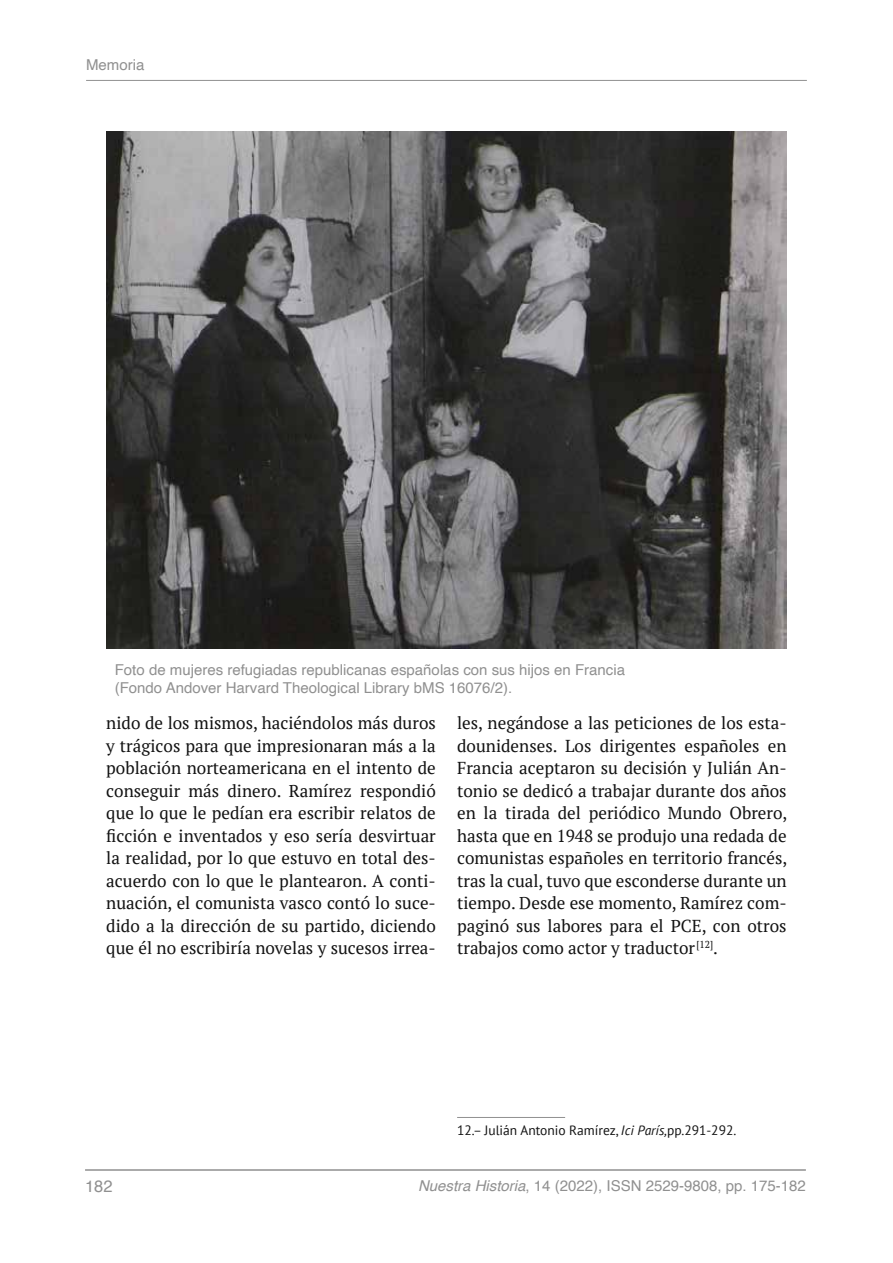
<style>
.page{position:relative;width:893px;height:1263px;background:#fff}
.page>*{position:absolute;margin:0;border:0;box-sizing:border-box;transform-origin:0 0}
.t1{font:17.25px/22.5px "PT Serif";color:#121212;text-align:justify}
.t2{font:16.5px "Helvetica";color:#909090}
.t3{font:15px/18px "Helvetica";color:#909090}
.t4{font:13.5px "PT Sans";color:#121212}
.s1{font-style:italic}
</style>
<div class="page">
<hr style="left:86px;top:80px;width:721px;height:1px;background:#909090">
<hr style="left:85px;top:1170px;width:721px;height:1px;background:#909090">
<hr style="left:457px;top:1117px;width:108px;height:1px;background:#909090">
<img style="left:106px;top:132px;width:681px;height:516px">
<p class="t3" style="left:86px;top:56px;width:60px">Memoria</p>
<p class="t3" style="left:115px;top:661px;width:512px">Foto de mujeres refugiadas republicanas españolas con sus hijos en Francia (Fondo Andover Harvard Theological Library bMS 16076/2).</p>
<p class="t1" style="left:106px;top:711px;width:331px">nido de los mismos, haciéndolos más duros y trágicos para que impresionaran más a la población norteamericana en el intento de conseguir más dinero. Ramírez respondió que lo que le pedían era escribir relatos de ficción e inventados y eso sería desvirtuar la realidad, por lo que estuvo en total des&shy;acuerdo con lo que le plantearon. A conti&shy;nuación, el comunista vasco contó lo suce&shy;dido a la dirección de su partido, diciendo que él no escribiría novelas y sucesos irrea-</p>
<p class="t1" style="left:457px;top:711px;width:332px">les, negándose a las peticiones de los esta&shy;dounidenses. Los dirigentes españoles en Francia aceptaron su decisión y Julián An&shy;tonio se dedicó a trabajar durante dos años en la tirada del periódico Mundo Obrero, hasta que en 1948 se produjo una redada de comunistas españoles en territorio francés, tras la cual, tuvo que esconderse durante un tiempo. Desde ese momento, Ramírez com&shy;paginó sus labores para el PCE, con otros trabajos como actor y traductor<sup>[12]</sup>.</p>
<p class="t4" style="left:457px;top:1122px;width:281px">12.– Julián Antonio Ramírez, <span class="s1">Ici París,</span>pp.291-292.</p>
<p class="t2" style="left:85px;top:1174px;width:29px">182</p>
<p class="t3" style="left:418px;top:1177px;width:389px"><span class="s1">Nuestra Historia</span>, 14 (2022), ISSN 2529-9808, pp. 175-182</p>
</div>
